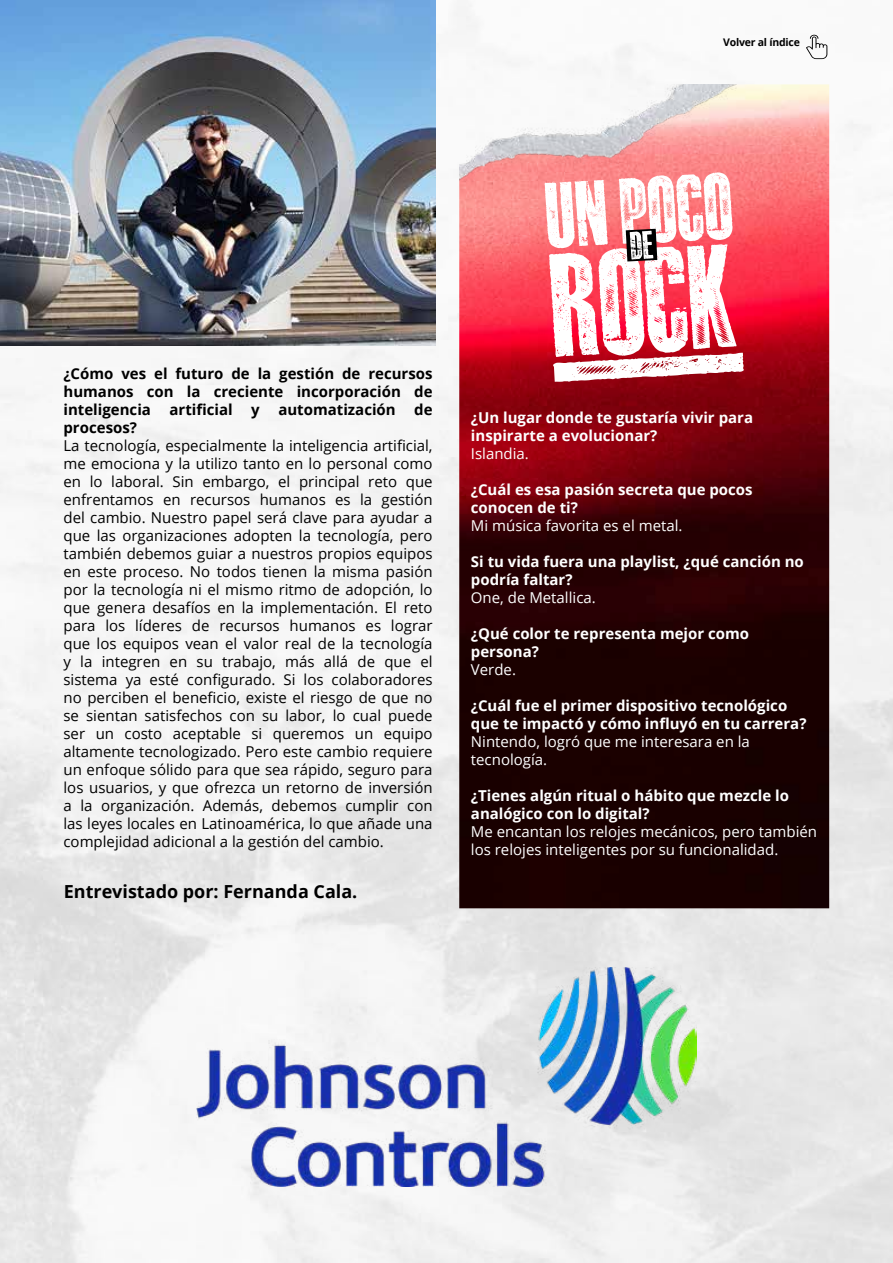
<style>
.page{position:relative;width:893px;height:1263px;background:#fff}
.page>*{position:absolute;margin:0;border:0;box-sizing:border-box;transform-origin:0 0}
.t1{font:700 18px "Open Sans";color:#000}
.t2{font:15px/18px "Open Sans";color:#000;text-align:justify}
.t3{font:700 15px/18px "Open Sans";color:#fff}
.t4{font:15px/18px "Open Sans";color:#fff}
.t5{font:700 15px/18px "Open Sans";color:#000;text-align:justify}
.t6{font:700 10.5px "Open Sans";letter-spacing:-.02em;color:#000}
</style>
<div class="page">
<img style="left:0;top:5px;width:893px;height:1258px">
<img style="left:459px;top:84px;width:370px;height:824px">
<img style="left:459px;top:84px;width:294px;height:114px">
<svg style="left:545px;top:172px;width:199px;height:210px"></svg>
<img style="left:196px;top:967px;width:501px;height:219px">
<img style="left:0;top:0;width:436px;height:345px">
<svg style="left:806px;top:35px;width:21px;height:24px"></svg>
<p class="t6" style="left:723px;top:35px;width:78px">Volver al índice</p>
<p class="t5" style="left:63px;top:364px;width:371px">¿Cómo ves el futuro de la gestión de recursos humanos con la creciente incorporación de inteligencia artificial y automatización de procesos?</p>
<p class="t2" style="left:63px;top:436px;width:371px">La tecnología, especialmente la inteligencia artificial, me emociona y la utilizo tanto en lo personal como en lo laboral. Sin embargo, el principal reto que enfrentamos en recursos humanos es la gestión del cambio. Nuestro papel será clave para ayudar a que las organizaciones adopten la tecnología, pero también debemos guiar a nuestros propios equipos en este proceso. No todos tienen la misma pasión por la tecnología ni el mismo ritmo de adopción, lo que genera desafíos en la implementación. El reto para los líderes de recursos humanos es lograr que los equipos vean el valor real de la tecnología y la integren en su trabajo, más allá de que el sistema ya esté configurado. Si los colaboradores no perciben el beneficio, existe el riesgo de que no se sientan satisfechos con su labor, lo cual puede ser un costo aceptable si queremos un equipo altamente tecnologizado. Pero este cambio requiere un enfoque sólido para que sea rápido, seguro para los usuarios, y que ofrezca un retorno de inversión a la organización. Además, debemos cumplir con las leyes locales en Latinoamérica, lo que añade una complejidad adicional a la gestión del cambio.</p>
<p class="t1" style="left:64px;top:879px;width:295px">Entrevistado por: Fernanda Cala.</p>
<p class="t3" style="left:471px;top:408px;width:284px">¿Un lugar donde te gustaría vivir para inspirarte a evolucionar?</p>
<p class="t4" style="left:471px;top:444px;width:60px">Islandia.</p>
<p class="t3" style="left:471px;top:480px;width:283px">¿Cuál es esa pasión secreta que pocos conocen de ti?</p>
<p class="t4" style="left:471px;top:516px;width:213px">Mi música favorita es el metal.</p>
<p class="t3" style="left:471px;top:552px;width:334px">Si tu vida fuera una playlist, ¿qué canción no podría faltar?</p>
<p class="t4" style="left:471px;top:588px;width:126px">One, de Metallica.</p>
<p class="t3" style="left:471px;top:624px;width:280px">¿Qué color te representa mejor como persona?</p>
<p class="t4" style="left:471px;top:660px;width:47px">Verde.</p>
<p class="t3" style="left:471px;top:696px;width:337px">¿Cuál fue el primer dispositivo tecnológico que te impactó y cómo influyó en tu carrera?</p>
<p class="t4" style="left:471px;top:732px;width:280px">Nintendo, logró que me interesara en la tecnología.</p>
<p class="t3" style="left:471px;top:786px;width:320px">¿Tienes algún ritual o hábito que mezcle lo analógico con lo digital?</p>
<p class="t4" style="left:471px;top:822px;width:348px">Me encantan los relojes mecánicos, pero también los relojes inteligentes por su funcionalidad.</p>
</div>
